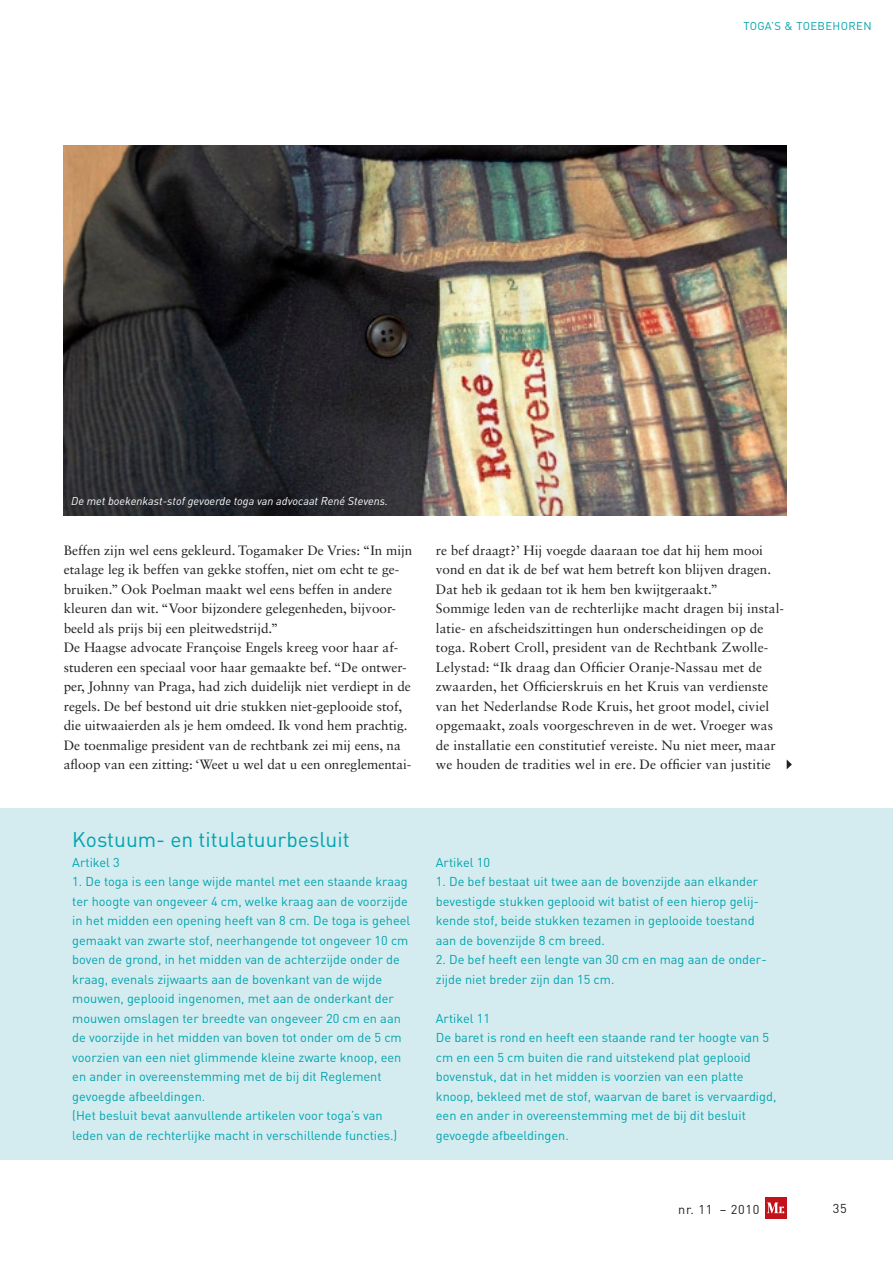
<style>
.page{position:relative;width:893px;height:1263px;background:#fff}
.page>*{position:absolute;margin:0;border:0;box-sizing:border-box;transform-origin:0 0}
.t1{font:21px "DINOT";color:#00a3ae}
.t2{font:13.5px/19.5px "Sabon LT Std";color:#231f20}
.t3{font:12.75px/19.5px "DINOT";color:#00a3ae}
.t4{font:12.75px "DINOT";letter-spacing:.05em;color:#231f20}
.t5{font:italic 11.25px "DINOT";color:#fff}
.t6{font:11.25px "DINOT";letter-spacing:.035em;color:#00a3ae}
</style>
<div class="page">
<div style="left:765px;top:1197px;width:22px;height:22px;background:#c4121a"></div>
<svg style="left:767px;top:1202px;width:18px;height:11px"></svg>
<img style="left:64px;top:145px;width:723px;height:371px">
<div style="left:0;top:808px;width:893px;height:351px;background:#d4ecef"></div>
<svg style="left:787px;top:760px;width:5px;height:9px"></svg>
<p class="t6" style="left:743px;top:18px;width:130px">Toga’s &amp; toebehoren</p>
<p class="t5" style="left:71px;top:493px;width:318px">De met boekenkast-stof gevoerde toga van advocaat René Stevens.</p>
<p class="t2" style="left:64px;top:540px;width:350px">Beffen zijn wel eens gekleurd. Togamaker De Vries: “In mijn etalage leg ik beffen van gekke stoffen, niet om echt te ge&shy;bruiken.” Ook Poelman maakt wel eens beffen in andere kleuren dan wit. “Voor bijzondere gelegenheden, bijvoor&shy;beeld als prijs bij een pleitwedstrijd.”<br>De Haagse advocate Françoise Engels kreeg voor haar af&shy;studeren een speciaal voor haar gemaakte bef. “De ontwer&shy;per, Johnny van Praga, had zich duidelijk niet verdiept in de regels. De bef bestond uit drie stukken niet-geplooide stof, die uitwaaierden als je hem omdeed. Ik vond hem prachtig.<br>De toenmalige president van de rechtbank zei mij eens, na afloop van een zitting: ‘Weet u wel dat u een onreglementai-</p>
<h1 class="t1" style="left:72px;top:825px;width:279px">Kostuum- en titulatuurbesluit</h1>
<p class="t3" style="left:72px;top:852px;width:49px">Artikel 3</p>
<p class="t3" style="left:72px;top:871px;width:339px">1. De toga is een lange wijde mantel met een staande kraag ter hoogte van ongeveer 4 cm, welke kraag aan de voorzijde in het midden een opening heeft van 8 cm. De toga is geheel gemaakt van zwarte stof, neerhangende tot ongeveer 10 cm boven de grond, in het midden van de achterzijde onder de kraag, evenals zijwaarts aan de bovenkant van de wijde mouwen, geplooid ingenomen, met aan de onderkant der mouwen omslagen ter breedte van ongeveer 20 cm en aan de voorzijde in het midden van boven tot onder om de 5 cm voorzien van een niet glimmende kleine zwarte knoop, een en ander in overeenstemming met de bij dit Reglement gevoegde afbeeldingen.<br>(H et besluit bevat aanvullende artikelen voor toga’s van leden van de rechterlijke macht in verschillende functies.)</p>
<p class="t2" style="left:436px;top:540px;width:350px">re bef draagt?’ Hij voegde daaraan toe dat hij hem mooi vond en dat ik de bef wat hem betreft kon blijven dragen.<br>Dat heb ik gedaan tot ik hem ben kwijtgeraakt.”<br>Sommige leden van de rechterlijke macht dragen bij instal&shy;latie- en afscheidszittingen hun onderscheidingen op de toga. Robert Croll, president van de Rechtbank Zwolle-Lelystad: “Ik draag dan Officier Oranje-Nassau met de zwaarden, het Officierskruis en het Kruis van verdienste van het Nederlandse Rode Kruis, het groot model, civiel opgemaakt, zoals voorgeschreven in de wet. Vroeger was de installatie een constitutief vereiste. Nu niet meer, maar we houden de tradities wel in ere. De officier van justitie</p>
<p class="t3" style="left:436px;top:852px;width:56px">Artikel 10</p>
<p class="t3" style="left:436px;top:871px;width:325px">1. De bef bestaat uit twee aan de bovenzijde aan elkander bevestigde stukken geplooid wit batist of een hierop gelij&shy;kende stof, beide stukken tezamen in geplooide toestand aan de bovenzijde 8 cm breed.</p>
<p class="t3" style="left:436px;top:949px;width:332px">2. De bef heeft een lengte van 30 cm en mag aan de onder&shy;zijde niet breder zijn dan 15 cm.</p>
<p class="t3" style="left:436px;top:1008px;width:342px">Artikel 11<br>De baret is rond en heeft een staande rand ter hoogte van 5 cm en een 5 cm buiten die rand uitstekend plat geplooid bovenstuk, dat in het midden is voorzien van een platte knoop, bekleed met de stof, waarvan de baret is vervaardigd, een en ander in overeenstemming met de bij dit besluit gevoegde afbeeldingen.</p>
<p class="t4" style="left:678px;top:1200px;width:83px">nr. 11 – 2010</p>
<p class="t4" style="left:833px;top:1200px;width:15px">35</p>
</div>
